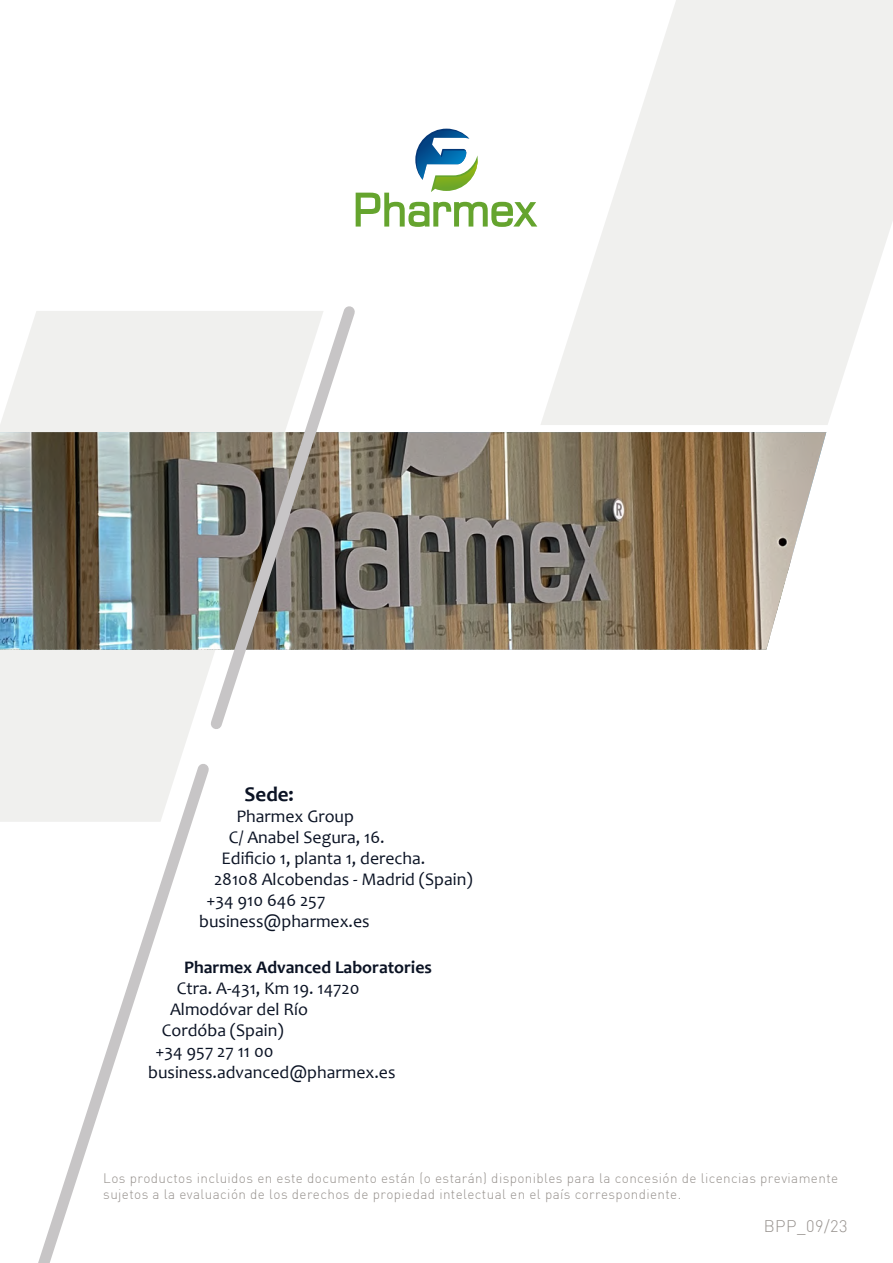
<style>
.page{position:relative;width:893px;height:1263px;background:#fff}
.page>*{position:absolute;margin:0;border:0;box-sizing:border-box;transform-origin:0 0}
.t1{font:700 21px "Candara";color:#0b1324}
.t2{font:17.7px/21px "Candara";color:#0b1324}
.t3{font:700 17.7px "Candara";color:#0b1324}
.t4{font:300 16.5px "DIN";letter-spacing:.03em;color:#98938f}
.t5{font:300 13.5px/16.2px "DIN";letter-spacing:.03em;color:#98938f}
</style>
<div class="page">
<div style="left:0;top:311px;width:202px;height:511px;background:#f0f0ee"></div>
<img style="left:0;top:432px;width:826px;height:218px">
<svg style="left:202px;top:306px;width:161px;height:423px"></svg>
<svg style="left:23px;top:755px;width:186px;height:508px"></svg>
<svg style="left:541px;top:0;width:351px;height:425px;fill:#f0f0ee"></svg>
<svg style="left:356px;top:129px;width:181px;height:98px"></svg>
<p class="t1" style="left:245px;top:781px;width:51px">Sede:</p>
<p class="t2" style="left:236px;top:805px;width:119px">Pharmex Group</p>
<p class="t2" style="left:229px;top:826px;width:157px">C/ Anabel Segura, 16.</p>
<p class="t2" style="left:222px;top:847px;width:205px">Edificio 1, planta 1, derecha.</p>
<p class="t2" style="left:214px;top:868px;width:260px">28108 Alcobendas - Madrid (Spain)</p>
<p class="t2" style="left:207px;top:889px;width:120px">+34 910 646 257</p>
<p class="t2" style="left:199px;top:910px;width:172px">business@pharmex.es</p>
<p class="t3" style="left:184px;top:956px;width:249px">Pharmex Advanced Laboratories</p>
<p class="t2" style="left:177px;top:977px;width:184px">Ctra. A-431, Km 19. 14720</p>
<p class="t2" style="left:162px;top:1019px;width:123px">Cordóba (Spain)</p>
<p class="t2" style="left:170px;top:999px;width:139px">Almodóvar del Río</p>
<p class="t2" style="left:148px;top:1040px;width:249px;text-indent:7px">+34 957 27 11 00 business.advanced@pharmex.es</p>
<p class="t5" style="left:103px;top:1169px;width:736px">Los productos incluidos en este documento están (o estarán) disponibles para la concesión de licencias previamente sujetos a la evaluación de los derechos de propiedad intelectual en el país correspondiente.</p>
<p class="t4" style="left:764px;top:1216px;width:85px">BPP_09/23</p>
</div>
